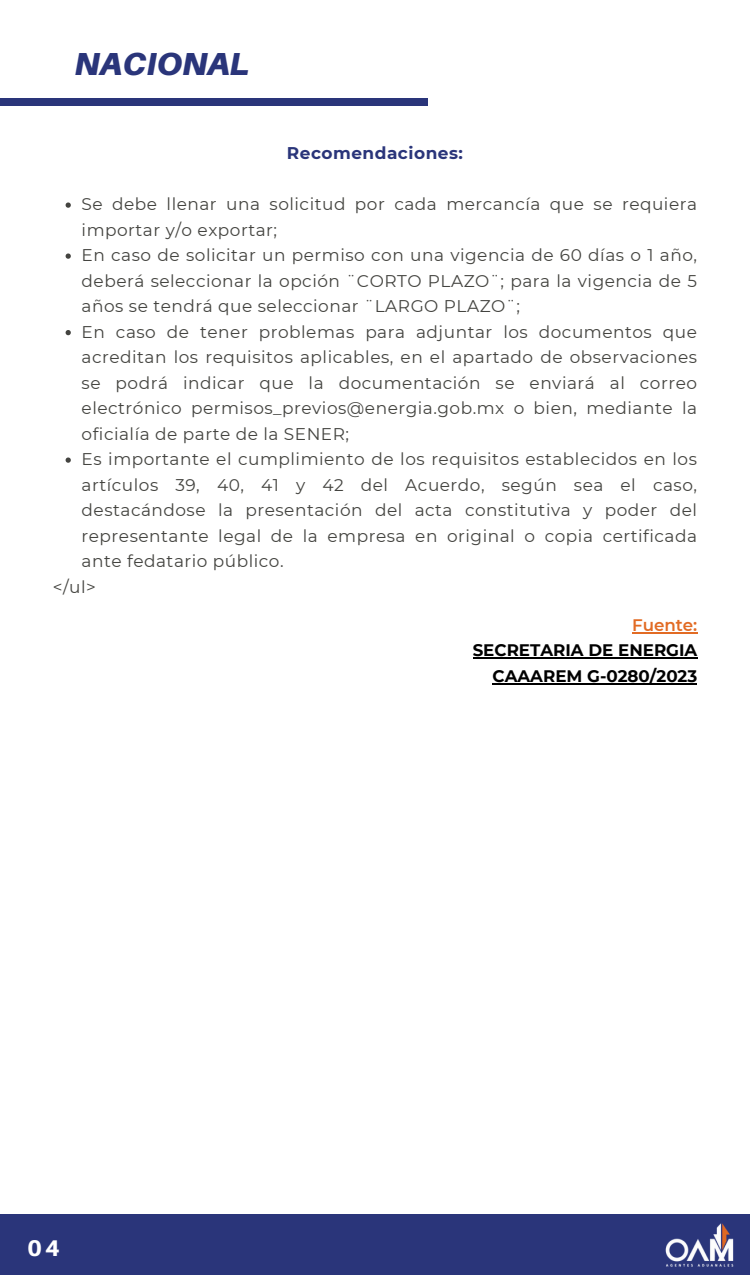
<style>
.page{position:relative;width:750px;height:1275px;background:#fff}
.page>*{position:absolute;margin:0;border:0;box-sizing:border-box;transform-origin:0 0}
.t1{font:italic 900 31.9px "Aileron";color:#2a357a}
.t2{font:800 22.7px "Aileron";color:#fff}
.t3{font:16.9px/25.5px "Montserrat";letter-spacing:.03em;color:#444440;text-align:justify}
.t4{font:700 16.9px "Montserrat";letter-spacing:.03em;color:#2a357a}
.t5{font:700 16.7px "Montserrat";color:#000}
.t6{font:600 16.7px "Montserrat";color:#e26b24}
</style>
<div class="page">
<div style="left:0;top:1214px;width:750px;height:61px;background:#2a357a"></div>
<div style="left:0;top:99px;width:428px;height:6px;background:#2a357a"></div>
<img style="left:665px;top:1223px;width:69px;height:44px">
<svg style="left:66px;top:202px;width:5px;height:6px"></svg>
<svg style="left:66px;top:254px;width:5px;height:5px"></svg>
<svg style="left:66px;top:330px;width:5px;height:5px"></svg>
<svg style="left:66px;top:458px;width:5px;height:5px"></svg>
<hr style="left:632px;top:632px;width:65px;height:2px;background:#e26b24">
<hr style="left:473px;top:658px;width:224px;height:1px;background:#000">
<hr style="left:493px;top:683px;width:204px;height:2px;background:#000">
<p class="t1" style="left:75px;top:44px;width:176px">NACIONAL</p>
<p class="t4" style="left:287px;top:143px;width:178px">Recomendaciones:</p>
<p class="t3" style="left:82px;top:191px;width:617px">Se debe llenar una solicitud por cada mercancía que se requiera importar y/o exportar;</p>
<p class="t3" style="left:82px;top:242px;width:617px">En caso de solicitar un permiso con una vigencia de 60 días o 1 año, deberá seleccionar la opción ¨CORTO PLAZO¨; para la vigencia de 5 años se tendrá que seleccionar ¨LARGO PLAZO¨;</p>
<p class="t3" style="left:82px;top:319px;width:617px">En caso de tener problemas para adjuntar los documentos que acreditan los requisitos aplicables, en el apartado de observaciones se podrá indicar que la documentación se enviará al correo electrónico permisos_previos@energia.gob.mx o bien, mediante la oficialía de parte de la SENER;</p>
<p class="t3" style="left:82px;top:446px;width:617px">Es importante el cumplimiento de los requisitos establecidos en los artículos 39, 40, 41 y 42 del Acuerdo, según sea el caso, destacándose la presentación del acta constitutiva y poder del representante legal de la empresa en original o copia certificada ante fedatario público.</p>
<p class="t3" style="left:53px;top:574px;width:45px">&lt;/ul&gt;</p>
<p class="t2" style="left:27px;top:1234px;width:34px">04</p>
<p class="t6" style="left:632px;top:614px;width:67px">Fuente:</p>
<p class="t5" style="left:473px;top:640px;width:226px">SECRETARIA DE ENERGIA</p>
<p class="t5" style="left:493px;top:665px;width:206px">CAAAREM G-0280/2023</p>
</div>
